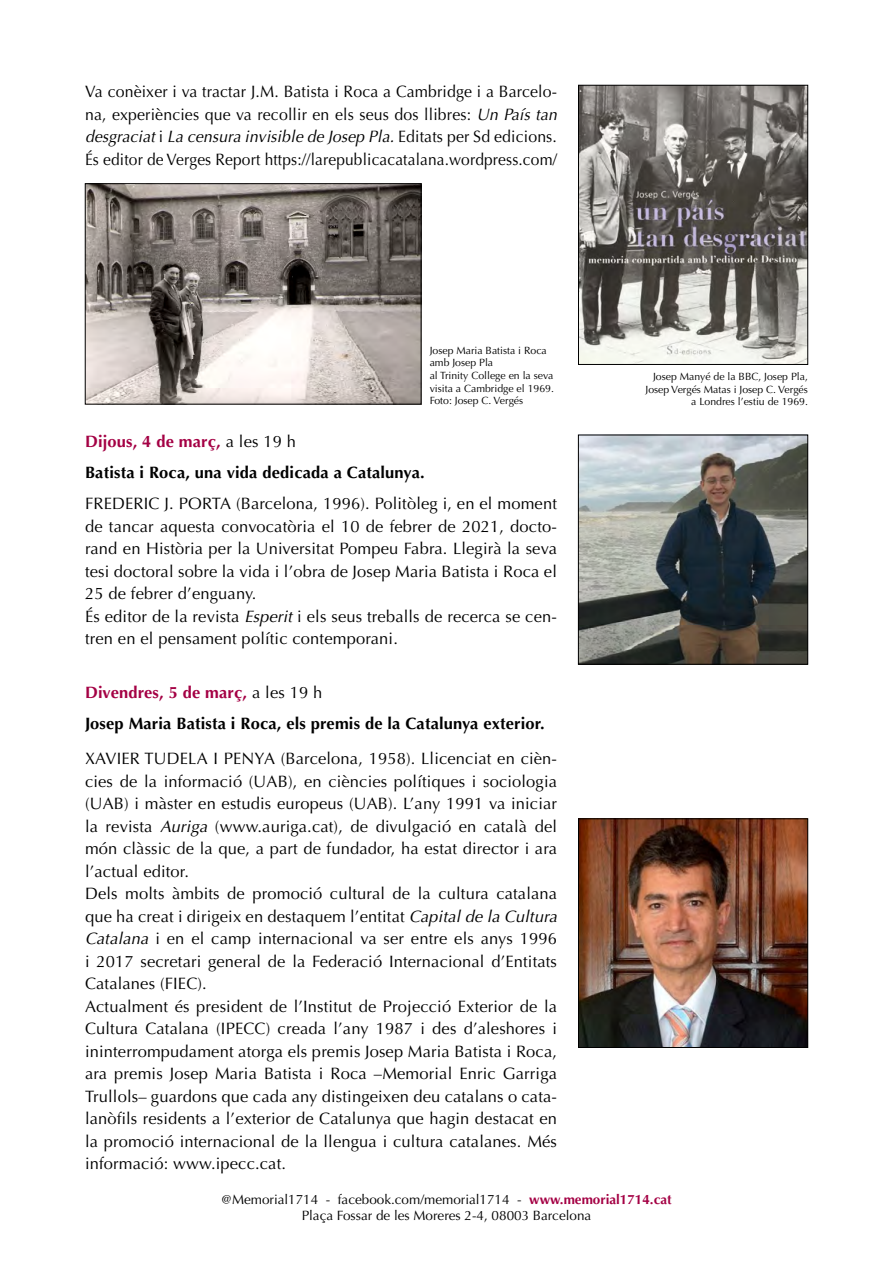
<style>
.page{position:relative;width:893px;height:1263px;background:#fff}
.page>*{position:absolute;margin:0;border:0;box-sizing:border-box;transform-origin:0 0}
.t1{font:16.5px/22.5px "Optima";letter-spacing:.01em;color:#000}
.t2{font:16.5px/22.5px "Optima";letter-spacing:.01em;color:#000;text-align:justify;scale:.96 1}
.t3{font:700 16.5px/31px "Optima";letter-spacing:.01em;color:#000}
.t4{font:13.5px/16.2px "Optima";color:#000;text-align:center}
.t5{font:10.5px/12.6px "Optima";color:#000}
.s1{font-style:italic}
.s2{color:#a40044}
.s3{font-weight:400}
.s4{font-weight:700;color:#a40044}
</style>
<div class="page">
<img style="left:580px;top:437px;width:226px;height:225px">
<div style="left:578px;top:435px;width:230px;height:229px;border:1px solid #000"></div>
<img style="left:580px;top:821px;width:226px;height:225px">
<div style="left:578px;top:819px;width:230px;height:229px;border:1px solid #000"></div>
<img style="left:580px;top:87px;width:226px;height:276px">
<div style="left:578px;top:85px;width:230px;height:280px;border:1px solid #000"></div>
<img style="left:87px;top:185px;width:332px;height:217px">
<div style="left:85px;top:183px;width:336px;height:221px;border:1px solid #000"></div>
<p class="t2" style="left:85px;top:80px;width:493px">Va conèixer i va tractar J.M. Batista i Roca a Cambridge i a Barcelo&shy;na, experiències que va recollir en els seus dos llibres: <span class="s1">Un País tan desgraciat</span> i <span class="s1">La censura invisible de Josep Pla.</span> Editats per Sd edicions.<br>És editor de Verges Report https://larepublicacatalana.wordpress.com/</p>
<p class="t5" style="left:430px;top:344px;width:126px">Josep Maria Batista i Roca amb Josep Pla<br>al Trinity College en la seva visita a Cambridge el 1969.<br>Foto: Josep C. Vergés</p>
<p class="t3" style="left:85px;top:426px;width:341px"><span class="s2">Dijous, 4 de març,</span> <span class="s3">a les 19 h<br></span>Batista i Roca, una vida dedicada a Catalunya.</p>
<p class="t1" style="left:85px;top:493px;width:473px">FREDERIC J. PORTA (Barcelona, 1996). Politòleg i, en el moment de tancar aquesta convocatòria el 10 de febrer de 2021, docto&shy;rand en Història per la Universitat Pompeu Fabra. Llegirà la seva tesi doctoral sobre la vida i l’obra de Josep Maria Batista i Roca el 25 de febrer d’enguany.<br>És editor de la revista <span class="s1">Esperit</span> i els seus treballs de recerca se cen&shy;tren en el pensament polític contemporani.</p>
<p class="t3" style="left:85px;top:677px;width:461px"><span class="s2">Divendres, 5 de març,</span> <span class="s3">a les 19 h<br></span>Josep Maria Batista i Roca, els premis de la Catalunya exterior.</p>
<p class="t1" style="left:85px;top:748px;width:474px">XAVIER TUDELA I PENYA (Barcelona, 1958). Llicenciat en cièn&shy;cies de la informació (UAB), en ciències polítiques i sociologia (UAB) i màster en estudis europeus (UAB). L’any 1991 va iniciar la revista <span class="s1">Auriga</span> (www.auriga.cat), de divulgació en català del món clàssic de la que, a part de fundador, ha estat director i ara l’actual editor.<br>Dels molts àmbits de promoció cultural de la cultura catalana que ha creat i dirigeix en destaquem l’entitat <span class="s1">Capital de la Cultura Catalana</span> i en el camp internacional va ser entre els anys 1996 i 2017 secretari general de la Federació Internacional d’Entitats Catalanes (FIEC).<br>Actualment és president de l’Institut de Projecció Exterior de la Cultura Catalana (IPECC) creada l’any 1987 i des d’aleshores i ininterrompudament atorga els premis Josep Maria Batista i Roca, ara premis Josep Maria Batista i Roca –Memorial Enric Garriga Trullols– guardons que cada any distingeixen deu catalans o cata&shy;lanòfils residents a l’exterior de Catalunya que hagin destacat en la promoció internacional de la llengua i cultura catalanes. Més informació: www.ipecc.cat.</p>
<p class="t5" style="left:645px;top:370px;width:164px;text-align:right">Josep Manyé de la BBC, Josep Pla,<br>Josep Vergés Matas i Josep C. Vergés a Londres l’estiu de 1969.</p>
<p class="t4" style="left:221px;top:1191px;width:452px">@Memorial1714 - facebook.com/memorial1714 - <span class="s4">www.memorial1714.cat<br></span>Plaça Fossar de les Moreres 2-4, 08003 Barcelona</p>
</div>
